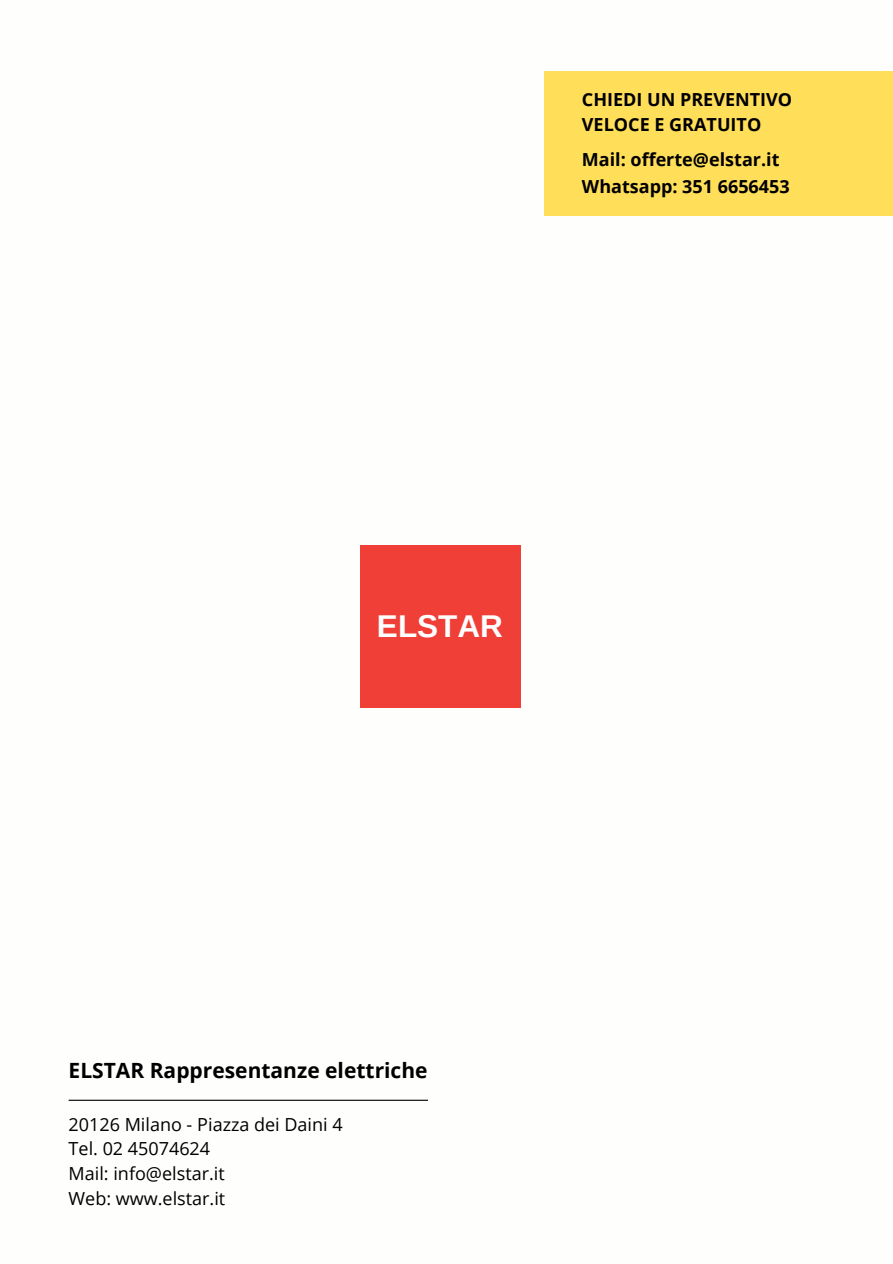
<style>
.page{position:relative;width:893px;height:1264px;background:#fff}
.page>*{position:absolute;margin:0;border:0;box-sizing:border-box;transform-origin:0 0}
.t1{font:700 31.5px "Arimo";color:#fff}
.t2{font:700 21px "Open Sans";color:#000}
.t3{font:18px "Open Sans";color:#000}
.t4{font:700 18px/25px "Open Sans";color:#000}
</style>
<div class="page">
<hr style="left:69px;top:1099px;width:680px;height:1px;background:#000">
<div style="left:360px;top:545px;width:160px;height:162px;background:#f03f36"></div>
<div style="left:543px;top:71px;width:349px;height:144px;background:#ffde59"></div>
<div style="left:428px;top:979px;width:464px;height:268px;background:#fefefd"></div>
<p class="t4" style="left:582px;top:87px;width:212px">CHIEDI UN PREVENTIVO<br>VELOCE E GRATUITO</p>
<p class="t4" style="left:582px;top:146px;width:209px;line-height:26.2px">Mail: offerte@elstar.it<br>Whatsapp: 351 6656453</p>
<h3 class="t1" style="left:377px;top:608px;width:127px">ELSTAR</h3>
<p class="t2" style="left:69px;top:1055px;width:360px">ELSTAR Rappresentanze elettriche</p>
<h4 class="t3" style="left:69px;top:1111px;width:275px">20126 Milano - Piazza dei Daini 4</h4>
<h1 class="t3" style="left:69px;top:1136px;width:143px">Tel. 02 45074624</h1>
<h2 class="t3" style="left:69px;top:1160px;width:158px">Mail: info@elstar.it</h2>
<p class="t3" style="left:69px;top:1185px;width:158px">Web: www.elstar.it</p>
</div>
